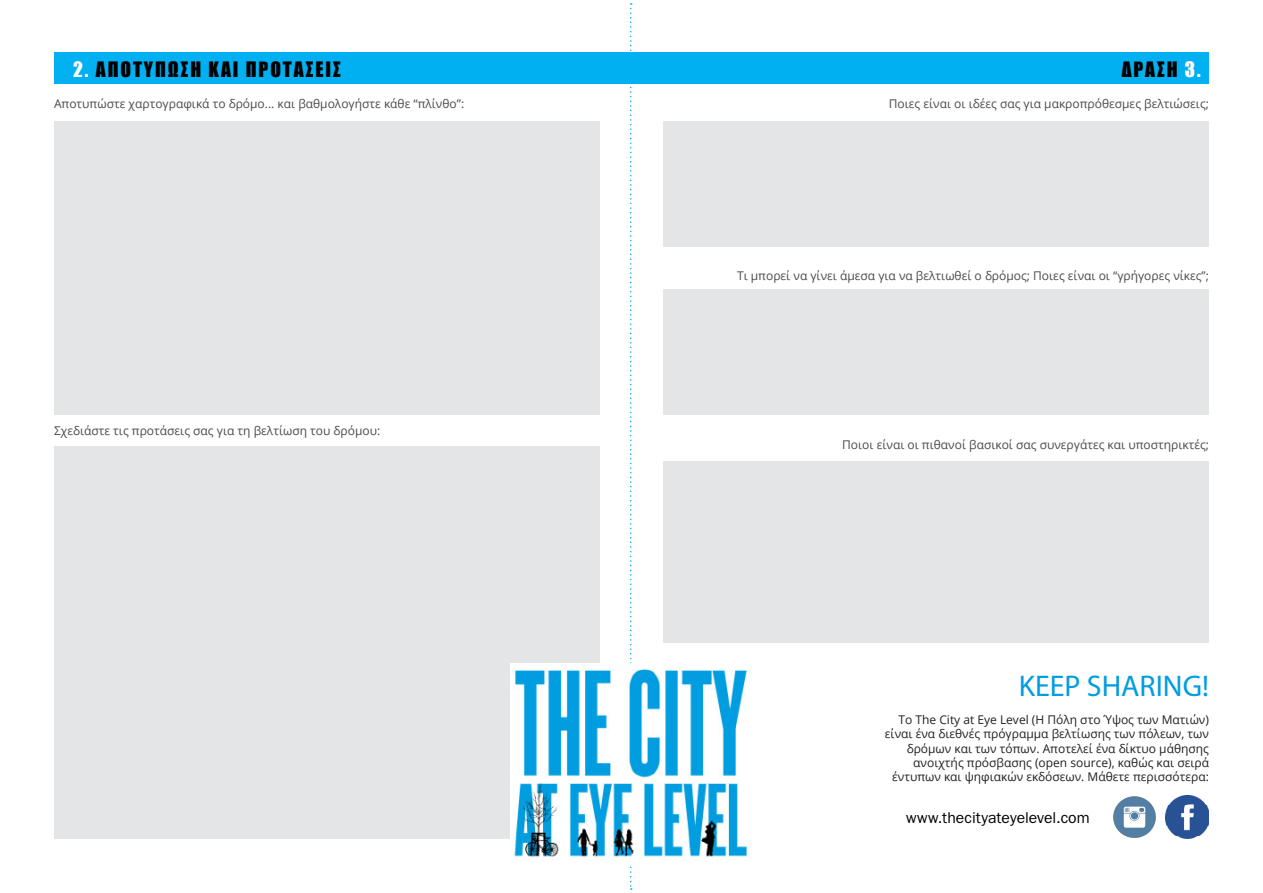
<style>
.page{position:relative;width:1263px;height:893px;background:#fff}
.page>*{position:absolute;margin:0;border:0;box-sizing:border-box;transform-origin:0 0}
.Dikgedrukt{font:30px "Myriad Pro";color:#009de0}
.Titel{font:19.5px "Impact";letter-spacing:.1em;color:#000}
._2_Text_frankl_9_12{font:15.75px "ITC Franklin Gothic Std";color:#000}
.t1{font:12px "Open Sans";color:#494a4b}
.t2{font:12px/14.4px "Open Sans";color:#231f20;text-align:right}
.s1{color:#fff}
</style>
<div class="page">
<div style="left:54px;top:52px;width:577px;height:32px;background:#01b0f1"></div>
<div style="left:631px;top:52px;width:578px;height:32px;background:#01b0f1"></div>
<svg style="left:630px;top:3px;width:2px;height:887px"></svg>
<div style="left:54px;top:121px;width:546px;height:294px;background:#e4e5e7"></div>
<div style="left:663px;top:121px;width:546px;height:126px;background:#e4e5e7"></div>
<div style="left:663px;top:289px;width:546px;height:126px;background:#e4e5e7"></div>
<div style="left:663px;top:461px;width:546px;height:182px;background:#e4e5e7"></div>
<div style="left:54px;top:446px;width:546px;height:393px;background:#e4e5e7"></div>
<img style="left:510px;top:663px;width:237px;height:202px">
<img style="left:1166px;top:795px;width:43px;height:44px">
<img style="left:1113px;top:796px;width:43px;height:42px">
<p class="Titel" style="left:73px;top:54px;width:269px"><span class="s1">2.</span> ΑΠΟΤΥΠΩΣΗ ΚΑΙ ΠΡΟΤΑΣΕΙΣ</p>
<p class="Titel" style="left:1122px;top:54px;width:81px">ΔΡΑΣΗ <span class="s1">3.</span></p>
<p class="t1" style="left:54px;top:95px;width:412px">Αποτυπώστε χαρτογραφικά το δρόμο... και βαθμολογήστε κάθε “πλίνθο”:</p>
<p class="t1" style="left:889px;top:95px;width:322px">Ποιες είναι οι ιδέες σας για μακροπρόθεσμες βελτιώσεις;</p>
<p class="t1" style="left:54px;top:423px;width:328px">Σχεδιάστε τις προτάσεις σας για τη βελτίωση του δρόμου:</p>
<p class="t1" style="left:737px;top:267px;width:473px">Τι μπορεί να γίνει άμεσα για να βελτιωθεί ο δρόμος; Ποιες είναι οι “γρήγορες νίκες”;</p>
<p class="t1" style="left:842px;top:436px;width:368px">Ποιοι είναι οι πιθανοί βασικοί σας συνεργάτες και υποστηρικτές;</p>
<p class="Dikgedrukt" style="left:1019px;top:668px;width:192px">KEEP SHARING!</p>
<p class="t2" style="left:885px;top:712px;width:326px">Το The City at Eye Level (Η Πόλη στο Ύψος των Ματιών) είναι ένα διεθνές πρόγραμμα βελτίωσης των πόλεων, των δρόμων και των τόπων. Αποτελεί ένα δίκτυο μάθησης ανοιχτής πρόσβασης (open source), καθώς και σειρά έντυπων και ψηφιακών εκδόσεων. Μάθετε περισσότερα:</p>
<p class="_2_Text_frankl_9_12" style="left:906px;top:809px;width:185px">www.thecityateyelevel.com</p>
</div>
